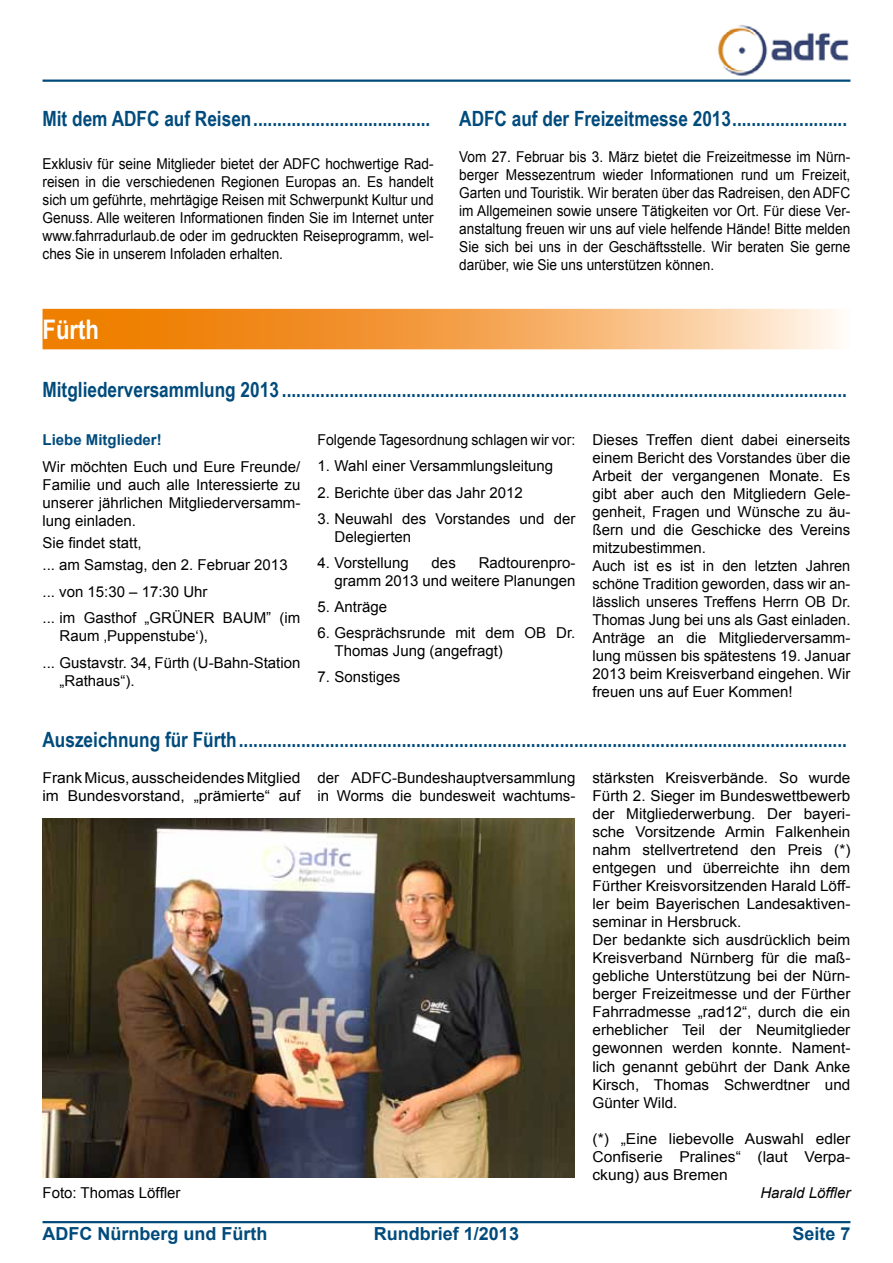
<style>
.page{position:relative;width:893px;height:1263px;background:#fff}
.page>*{position:absolute;margin:0;border:0;box-sizing:border-box;transform-origin:0 0}
.t1{font:700 27px "Arial Narrow";color:#fff}
.t2{font:700 21px "Arial Narrow";color:#004b7c}
.t3{font:700 18px "Arial";color:#004b7c}
.t4{font:15px/18px "Arial";color:#000}
.t5{font:15px/18px "Arial";color:#000;text-align:justify;scale:.91 1}
.t6{font:15px/18px "Arial";color:#000;scale:1.04 1}
.t7{font:15px "Arial";color:#000;scale:.94 1}
.t8{font:700 15px "Arial";color:#004b7c}
.t9{font:italic 15px "Arial";color:#000}
</style>
<div class="page">
<hr style="left:43px;top:1221px;width:807px;height:2px;background:#004b7c">
<hr style="left:43px;top:80px;width:807px;height:2px;background:#004b7c">
<img style="left:718px;top:25px;width:131px;height:51px">
<svg style="left:43px;top:309px;width:795px;height:40px;background:#f4a755"></svg>
<img style="left:43px;top:819px;width:531px;height:358px">
<h2 class="t2" style="left:43px;top:103px;width:389px">Mit dem ADFC auf Reisen.....................................</h2>
<p class="t5" style="left:43px;top:155px;width:431px">Exklusiv für seine Mitglieder bietet der ADFC hochwertige Rad&shy;reisen in die verschiedenen Regionen Europas an. Es handelt sich um geführte, mehrtägige Reisen mit Schwerpunkt Kultur und Genuss. Alle weiteren Informationen finden Sie im Internet unter www.fahrradurlaub.de oder im gedruckten Reiseprogramm, wel&shy;ches Sie in unserem Infoladen erhalten.</p>
<h1 class="t1" style="left:43px;top:309px;width:58px">Fürth</h1>
<h2 class="t2" style="left:459px;top:103px;width:389px">ADFC auf der Freizeitmesse 2013........................</h2>
<p class="t5" style="left:459px;top:148px;width:431px">Vom 27. Februar bis 3. März bietet die Freizeitmesse im Nürn&shy;berger Messezentrum wieder Informationen rund um Freizeit, Garten und Touristik. Wir beraten über das Radreisen, den ADFC im Allgemeinen sowie unsere Tätigkeiten vor Ort. Für diese Ver&shy;anstaltung freuen wir uns auf viele helfende Hände! Bitte melden Sie sich bei uns in der Geschäftsstelle. Wir beraten Sie gerne darüber, wie Sie uns unterstützen können.</p>
<h2 class="t2" style="left:43px;top:373px;width:806px">Mitgliederversammlung 2013 ......................................................................................................................</h2>
<p class="t8" style="left:43px;top:430px;width:121px">Liebe Mitglieder!</p>
<p class="t4" style="left:43px;top:458px;width:259px;text-align:justify">Wir möchten Euch und Eure Freunde/ Familie und auch alle Interessierte zu unserer jährlichen Mitgliederversamm&shy;lung einladen.</p>
<p class="t4" style="left:43px;top:532px;width:247px;line-height:22.2px">Sie findet statt,<br>... am Samstag, den 2. Februar 2013</p>
<p class="t4" style="left:43px;top:578px;width:259px;line-height:26.5px">... von 15:30 – 17:30 Uhr<br>... im Gasthof „GRÜNER BAUM” (im</p>
<p class="t4" style="left:43px;top:623px;width:259px;line-height:26.5px;text-indent:17px">Raum ‚Puppenstube‘),<br>... Gustavstr. 34, Fürth (U-Bahn-Station</p>
<p class="t4" style="left:60px;top:672px;width:77px">„Rathaus“).</p>
<p class="t7" style="left:317px;top:430px;width:276px">Folgende Tagesordnung schlagen wir vor:</p>
<p class="t4" style="left:317px;top:457px;width:237px">1. Wahl einer Versammlungsleitung</p>
<p class="t4" style="left:317px;top:483px;width:207px">2. Berichte über das Jahr 2012</p>
<p class="t4" style="left:334px;top:509px;width:242px;text-indent:-17px">3. Neuwahl des Vorstandes und der<br>Delegierten</p>
<p class="t4" style="left:317px;top:554px;width:93px">4. Vorstellung</p>
<p class="t4" style="left:432px;top:554px;width:26px">des</p>
<p class="t4" style="left:334px;top:554px;width:242px;text-align:right">Radtourenpro-<br>gramm 2013 und weitere Planungen</p>
<p class="t4" style="left:317px;top:598px;width:71px">5. Anträge</p>
<p class="t4" style="left:334px;top:624px;width:242px;text-indent:-17px">6. Gesprächsrunde mit dem OB Dr.<br>Thomas Jung (angefragt)</p>
<p class="t4" style="left:317px;top:668px;width:84px">7. Sonstiges</p>
<p class="t4" style="left:592px;top:431px;width:259px">Dieses Treffen dient dabei einerseits einem Bericht des Vorstandes über die Arbeit der vergangenen Monate. Es gibt aber auch den Mitgliedern Gele&shy;genheit, Fragen und Wünsche zu äu&shy;ßern und die Geschicke des Vereins mitzubestimmen.<br>Auch ist es ist in den letzten Jahren schöne Tradition geworden, dass wir an&shy;lässlich unseres Treffens Herrn OB Dr.<br>Thomas Jung bei uns als Gast einladen.<br>Anträge an die Mitgliederversamm&shy;lung müssen bis spätestens 19. Januar 2013 beim Kreisverband eingehen. Wir freuen uns auf Euer Kommen!</p>
<h2 class="t2" style="left:43px;top:723px;width:806px">Auszeichnung für Fürth...............................................................................................................................</h2>
<p class="t6" style="left:43px;top:769px;width:249px">Frank Micus, ausscheidendes Mitglied im Bundesvorstand, „prämierte“ auf</p>
<p class="t4" style="left:317px;top:769px;width:259px">der ADFC-Bundeshauptversammlung in Worms die bundesweit wachtums-</p>
<p class="t4" style="left:592px;top:769px;width:259px">stärksten Kreisverbände. So wurde Fürth 2. Sieger im Bundeswettbewerb der Mitgliederwerbung. Der bayeri&shy;sche Vorsitzende Armin Falkenhein nahm stellvertretend den Preis (*) entgegen und überreichte ihn dem Fürther Kreisvorsitzenden Harald Löff&shy;ler beim Bayerischen Landesaktiven&shy;seminar in Hersbruck.<br>Der bedankte sich ausdrücklich beim Kreisverband Nürnberg für die maß&shy;gebliche Unterstützung bei der Nürn&shy;berger Freizeitmesse und der Fürther Fahrradmesse „rad12“, durch die ein erheblicher Teil der Neumitglieder gewonnen werden konnte. Nament&shy;lich genannt gebührt der Dank Anke Kirsch, Thomas Schwerdtner und Günter Wild.</p>
<p class="t6" style="left:592px;top:1129px;width:249px;text-align:justify">(*) „Eine liebevolle Auswahl edler Confiserie Pralines“ (laut Verpa&shy;ckung) aus Bremen</p>
<p class="t9" style="left:760px;top:1182px;width:92px">Harald Löffler</p>
<p class="t4" style="left:43px;top:1183px;width:140px">Foto: Thomas Löffler</p>
<p class="t3" style="left:43px;top:1222px;width:226px">ADFC Nürnberg und Fürth</p>
<p class="t3" style="left:374px;top:1222px;width:147px">Rundbrief 1/2013</p>
<p class="t3" style="left:792px;top:1222px;width:60px">Seite 7</p>
</div>
